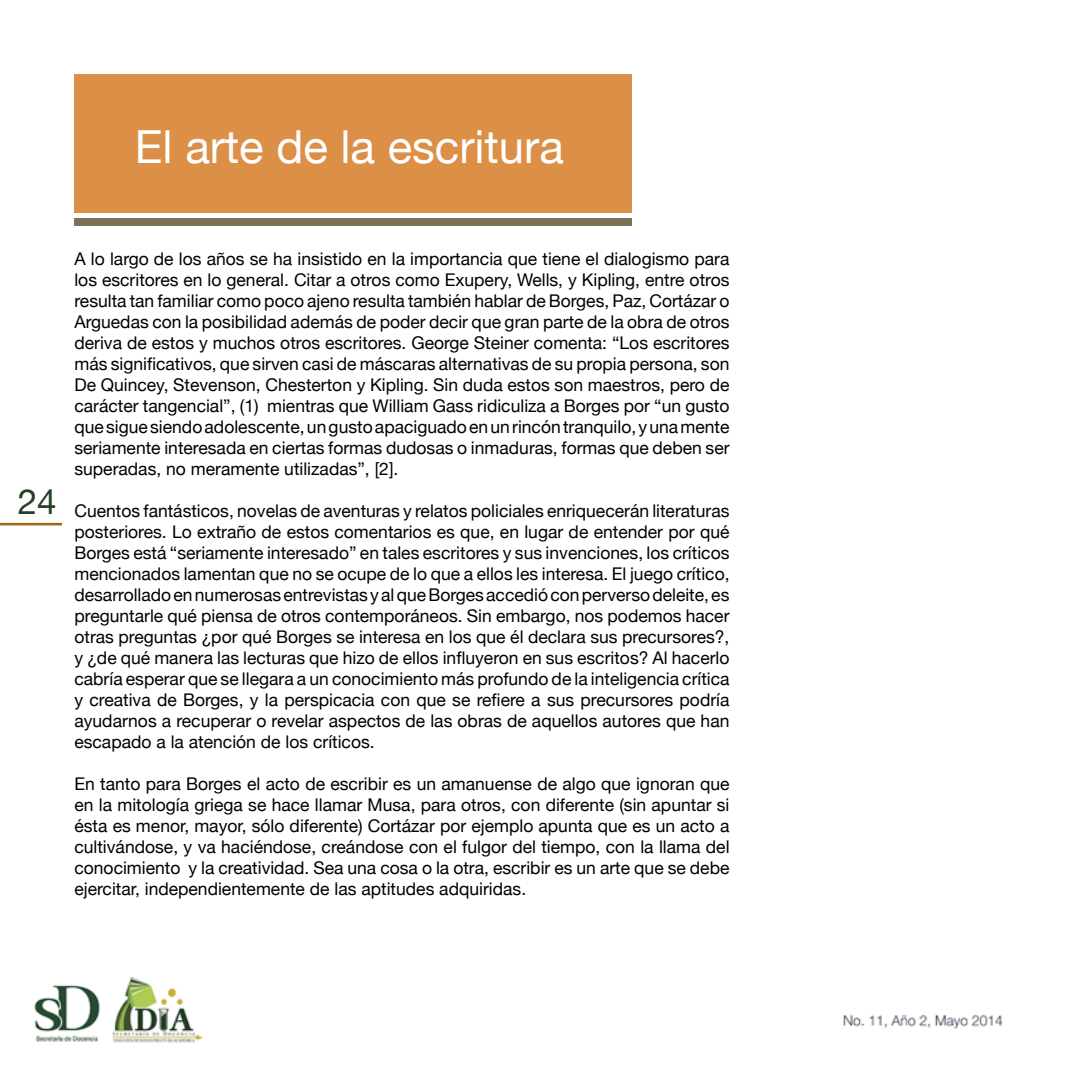
<style>
.page{position:relative;width:1067px;height:1067px;background:#fff}
.page>*{position:absolute;margin:0;border:0;box-sizing:border-box;transform-origin:0 0}
.t1{font:45.5px "Helvetica Neue";color:#fff}
.t2{font:35px "Helvetica Neue";color:#234126}
.t3{font:17.5px/21px "Helvetica Neue";color:#000;text-align:justify}
</style>
<div class="page">
<img style="left:0;top:74px;width:1003px;height:969px">
<hr style="left:0;top:523px;width:62px;height:1px;background:#995800">
<hr style="left:0;top:524px;width:62px;height:1px;background:#995800">
<div style="left:74px;top:74px;width:557px;height:138px;background:#dc8f46"></div>
<div style="left:74px;top:219px;width:557px;height:7px;background:#7b7256"></div>
<h1 class="t1" style="left:135px;top:120px;width:430px">El arte de la escritura</h1>
<h2 class="t2" style="left:18px;top:481px;width:40px">24</h2>
<p class="t3" style="left:74px;top:248px;width:656px">A lo largo de los años se ha insistido en la importancia que tiene el dialogismo para los escritores en lo general. Citar a otros como Exupery, Wells, y Kipling, entre otros resulta tan familiar como poco ajeno resulta también hablar de Borges, Paz, Cortázar o Arguedas con la posibilidad además de poder decir que gran parte de la obra de otros deriva de estos y muchos otros escritores. George Steiner comenta: “Los escritores más significativos, que sirven casi de máscaras alternativas de su propia persona, son De Quincey, Stevenson, Chesterton y Kipling. Sin duda estos son maestros, pero de carácter tangencial”, (1) mientras que William Gass ridiculiza a Borges por “un gusto que sigue siendo adolescente, un gusto apaciguado en un rincón tranquilo, y una mente seriamente interesada en ciertas formas dudosas o inmaduras, formas que deben ser superadas, no meramente utilizadas”, [2].</p>
<p class="t3" style="left:74px;top:500px;width:656px">Cuentos fantásticos, novelas de aventuras y relatos policiales enriquecerán literaturas posteriores. Lo extraño de estos comentarios es que, en lugar de entender por qué Borges está “seriamente interesado” en tales escritores y sus invenciones, los críticos mencionados lamentan que no se ocupe de lo que a ellos les interesa. El juego crítico, desarrollado en numerosas entrevistas y al que Borges accedió con perverso deleite, es preguntarle qué piensa de otros contemporáneos. Sin embargo, nos podemos hacer otras preguntas ¿por qué Borges se interesa en los que él declara sus precursores?, y ¿de qué manera las lecturas que hizo de ellos influyeron en sus escritos? Al hacerlo cabría esperar que se llegara a un conocimiento más profundo de la inteligencia crítica y creativa de Borges, y la perspicacia con que se refiere a sus precursores podría ayudarnos a recuperar o revelar aspectos de las obras de aquellos autores que han escapado a la atención de los críticos.</p>
<p class="t3" style="left:74px;top:773px;width:656px">En tanto para Borges el acto de escribir es un amanuense de algo que ignoran que en la mitología griega se hace llamar Musa, para otros, con diferente (sin apuntar si ésta es menor, mayor, sólo diferente) Cortázar por ejemplo apunta que es un acto a cultivándose, y va haciéndose, creándose con el fulgor del tiempo, con la llama del conocimiento y la creatividad. Sea una cosa o la otra, escribir es un arte que se debe ejercitar, independientemente de las aptitudes adquiridas.</p>
</div>
